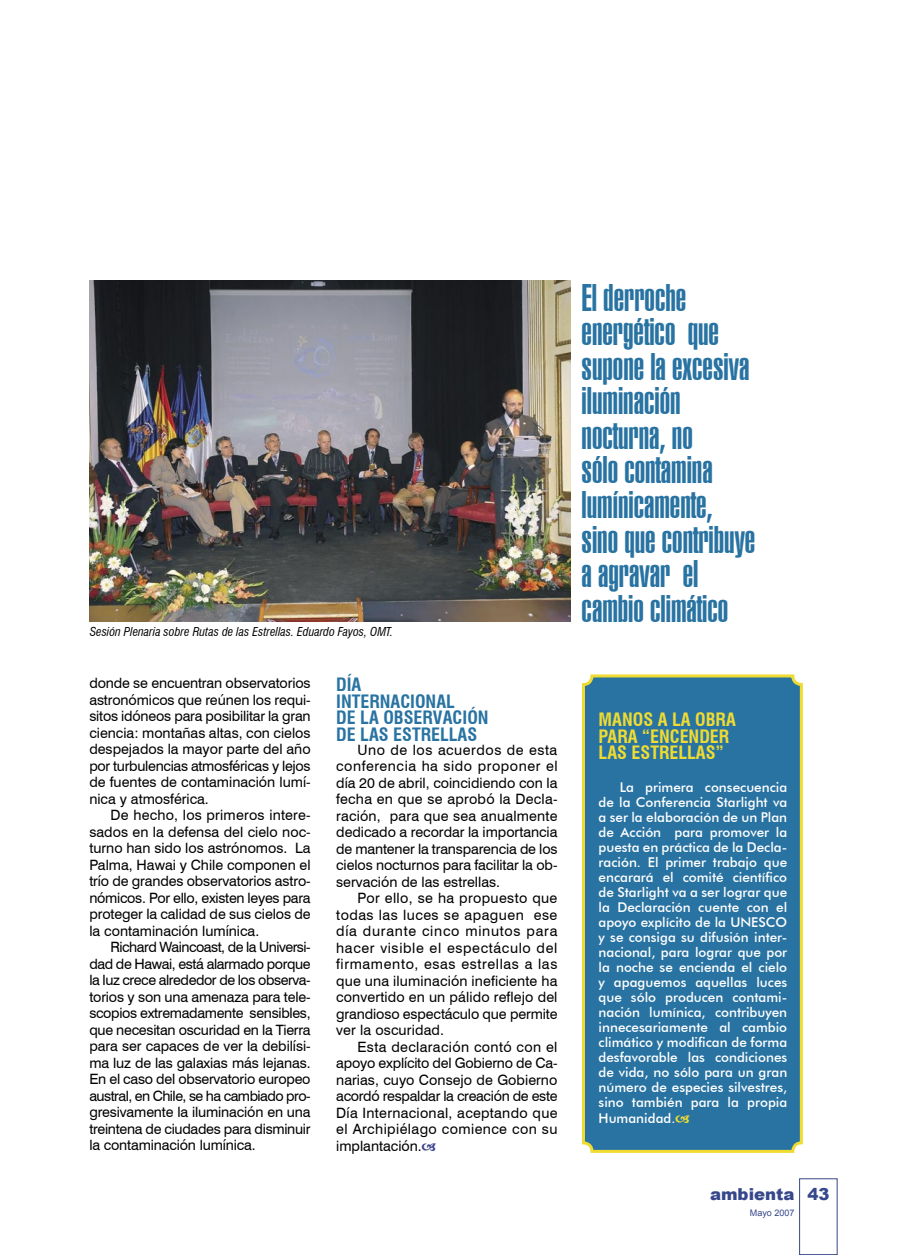
<style>
.page{position:relative;width:915px;height:1255px;background:#fff}
.page>*{position:absolute;margin:0;border:0;box-sizing:border-box;transform-origin:0 0}
.sumario{font:900 extra-condensed 37.5px/34.5px "Swiss 911 BT";color:#2973a2}
.Ladillo{font:700 condensed 18px/16.5px "Swiss 721 BT";color:#2973a2}
.Ladillo-2{font:700 condensed 18px/16.5px "Swiss 721 BT";color:#efdb32}
.t1{font:900 16.5px "Arial";color:#36478b}
.Texto_general{font:14.25px/16.5px "Swiss 721 BT";color:#000;text-align:justify}
.t2{font:500 13.5px/15px "Futura BT";color:#fff;text-align:justify}
.Pié_de_foto{font:italic condensed 12px "Swiss 721 BT";color:#000}
.t3{font:9px "Arial";color:#36478b}
</style>
<div class="page">
<div style="left:799px;top:1178px;width:38px;height:76px;border:1px solid #36478b"></div>
<img style="left:89px;top:280px;width:481px;height:342px">
<svg style="left:582px;top:674px;width:221px;height:479px;background:#367a9a"></svg>
<svg style="left:675px;top:1115px;width:14px;height:8px"></svg>
<p class="Pié_de_foto" style="left:90px;top:624px;width:305px">Sesión Plenaria sobre Rutas de las Estrellas. Eduardo Fayos, OMT.</p>
<p class="Texto_general" style="left:89px;top:674px;width:223px">donde se encuentran observatorios astronómicos que reúnen los requi&shy;sitos idóneos para posibilitar la gran ciencia: montañas altas, con cielos despejados la mayor parte del año por turbulencias atmosféricas y lejos de fuentes de contaminación lumí&shy;nica y atmosférica.</p>
<p class="Texto_general" style="left:89px;top:806px;width:223px;text-indent:21px">De hecho, los primeros intere&shy;sados en la defensa del cielo noc&shy;turno han sido los astrónomos. La Palma, Hawai y Chile componen el trío de grandes observatorios astro&shy;nómicos. Por ello, existen leyes para proteger la calidad de sus cielos de la contaminación lumínica.</p>
<p class="Texto_general" style="left:89px;top:938px;width:223px;text-indent:21px">Richard Waincoast, de la Universi&shy;dad de Hawai, está alarmado porque la luz crece alrededor de los observa&shy;torios y son una amenaza para tele&shy;scopios extremadamente sensibles, que necesitan oscuridad en la Tierra para ser capaces de ver la debilísi&shy;ma luz de las galaxias más lejanas.<br>En el caso del observatorio europeo austral, en Chile, se ha cambiado pro&shy;gresivamente la iluminación en una treintena de ciudades para disminuir la contaminación lumínica.</p>
<p class="Ladillo" style="left:336px;top:676px;width:154px">DÍA<br>INTERNACIONAL<br>DE LA OBSERVACIÓN<br>DE LAS ESTRELLAS</p>
<p class="Texto_general" style="left:336px;top:741px;width:223px;text-indent:21px">Uno de los acuerdos de esta conferencia ha sido proponer el día 20 de abril, coincidiendo con la fecha en que se aprobó la Decla&shy;ración, para que sea anualmente dedicado a recordar la importancia de mantener la transparencia de los cielos nocturnos para facilitar la ob&shy;servación de las estrellas.</p>
<p class="Texto_general" style="left:336px;top:889px;width:223px;text-indent:21px">Por ello, se ha propuesto que todas las luces se apaguen ese día durante cinco minutos para hacer visible el espectáculo del firmamento, esas estrellas a las que una iluminación ineficiente ha convertido en un pálido reflejo del grandioso espectáculo que permite ver la oscuridad.</p>
<p class="Texto_general" style="left:336px;top:1038px;width:223px;text-indent:21px">Esta declaración contó con el apoyo explícito del Gobierno de Ca&shy;narias, cuyo Consejo de Gobierno acordó respaldar la creación de este Día Internacional, aceptando que el Archipiélago comience con su implantación.</p>
<p class="sumario" style="left:581px;top:281px;width:175px">El derroche energético que supone la excesiva iluminación nocturna, no<br>sólo contamina lumínicamente, sino que contribuye a agravar el cambio climático</p>
<p class="Ladillo-2" style="left:598px;top:711px;width:139px">MANOS A LA OBRA<br>PARA “ENCENDER<br>LAS ESTRELLAS”</p>
<p class="t2" style="left:598px;top:779px;width:190px;text-indent:21px">La primera consecuencia de la Conferencia Starlight va a ser la elaboración de un Plan de Acción para promover la puesta en práctica de la Decla&shy;ración. El primer trabajo que encarará el comité científico de Starlight va a ser lograr que la Declaración cuente con el apoyo explícito de la UNESCO y se consiga su difusión inter&shy;nacional, para lograr que por la noche se encienda el cielo y apaguemos aquellas luces que sólo producen contami&shy;nación lumínica, contribuyen innecesariamente al cambio climático y modifican de forma desfavorable las condiciones de vida, no sólo para un gran número de especies silvestres, sino también para la propia</p>
<p class="t2" style="left:598px;top:1110px;width:78px">Humanidad.</p>
<p class="t1" style="left:709px;top:1181px;width:86px">ambienta</p>
<p class="t3" style="left:749px;top:1207px;width:46px">Mayo 2007</p>
<p class="t1" style="left:807px;top:1181px;width:24px">43</p>
</div>
